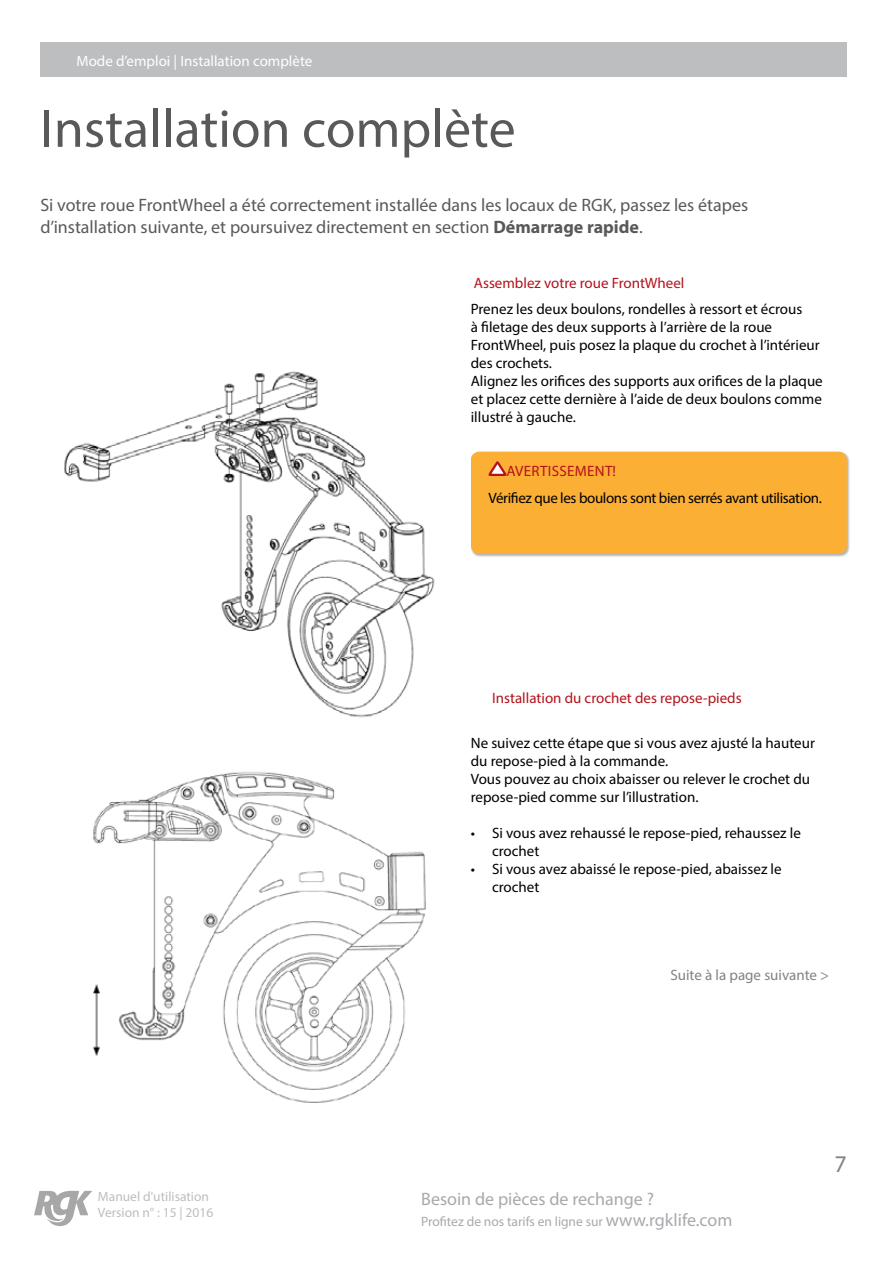
<style>
.page{position:relative;width:893px;height:1263px;background:#fff}
.page>*{position:absolute;margin:0;border:0;box-sizing:border-box;transform-origin:0 0}
.t1{font:54px "Myriad Pro";color:#58595b}
.t2{font:24px "Myriad Pro";color:#808285}
.t3{font:18px/21.6px "Myriad Pro";color:#58595b}
.t4{font:18px "Myriad Pro";color:#a7a9ac}
.t5{font:15px/18px "Myriad Pro";color:#000}
.t6{font:15px "Myriad Pro";color:#b5121b}
.t7{font:15px "Myriad Pro";letter-spacing:-.025em;color:#000}
.t8{font:15px "Myriad Pro";color:#fff}
.t9{font:15px "Myriad Pro";color:#808285}
.t10{font:15px "Myriad Pro";letter-spacing:.02em;color:#b5121b}
.t11{font:13.5px "Myriad Pro";color:#a7a9ac}
.t12{font:13.5px/16.2px "Myriad Pro";color:#bcbec0}
.s1{font-weight:700}
.s2{font-size:18px}
</style>
<div class="page">
<svg style="left:34px;top:1191px;width:58px;height:35px"></svg>
<div style="left:40px;top:43px;width:807px;height:34px;background:#bcbec0"></div>
<img style="left:93px;top:771px;width:333px;height:332px">
<img style="left:93px;top:967px;width:22px;height:106px">
<div style="left:470px;top:451px;width:380px;height:106px;background:#000;opacity:.3"></div>
<div style="left:471px;top:452px;width:376px;height:102px;background:#fbaf34;border-radius:9px"></div>
<svg style="left:488px;top:461px;width:19px;height:15px"></svg>
<img style="left:64px;top:371px;width:407px;height:347px">
<p class="t8" style="left:77px;top:51px;width:237px">Mode d’emploi | Installation complète</p>
<h1 class="t1" style="left:40px;top:95px;width:477px">Installation complète</h1>
<p class="t3" style="left:40px;top:194px;width:709px">Si votre roue FrontWheel a été correctement installée dans les locaux de RGK, passez les étapes d’installation suivante, et poursuivez directement en section <span class="s1">Démarrage rapide</span>.</p>
<p class="t6" style="left:474px;top:273px;width:212px">Assemblez votre roue FrontWheel</p>
<p class="t5" style="left:471px;top:300px;width:353px">Prenez les deux boulons, rondelles à ressort et écrous<br>à filetage des deux supports à l’arrière de la roue FrontWheel, puis posez la plaque du crochet à l’intérieur des crochets.<br>Alignez les orifices des supports aux orifices de la plaque et placez cette dernière à l’aide de deux boulons comme illustré à gauche.</p>
<p class="t10" style="left:507px;top:462px;width:111px">AVERTISSEMENT!</p>
<p class="t7" style="left:489px;top:488px;width:335px">Vérifiez que les boulons sont bien serrés avant utilisation.</p>
<p class="t6" style="left:492px;top:689px;width:251px">Installation du crochet des repose-pieds</p>
<p class="t5" style="left:471px;top:734px;width:346px">Ne suivez cette étape que si vous avez ajusté la hauteur du repose-pied à la commande.<br>Vous pouvez au choix abaisser ou relever le crochet du repose-pied comme sur l’illustration.</p>
<p class="t5" style="left:492px;top:824px;width:310px;text-indent:-21px">• Si vous avez rehaussé le repose-pied, rehaussez le crochet</p>
<p class="t5" style="left:492px;top:860px;width:291px;text-indent:-21px">• Si vous avez abaissé le repose-pied, abaissez le crochet</p>
<p class="t9" style="left:670px;top:966px;width:160px">Suite à la page suivante &gt;</p>
<p class="t12" style="left:98px;top:1188px;width:117px">Manuel d'utilisation<br>Version n° : 15 | 2016</p>
<p class="t4" style="left:421px;top:1187px;width:234px">Besoin de pièces de rechange ?</p>
<p class="t11" style="left:421px;top:1213px;width:313px">Profitez de nos tarifs en ligne sur <span class="s2">www.rgklife.com</span></p>
<h2 class="t2" style="left:834px;top:1149px;width:14px">7</h2>
</div>
